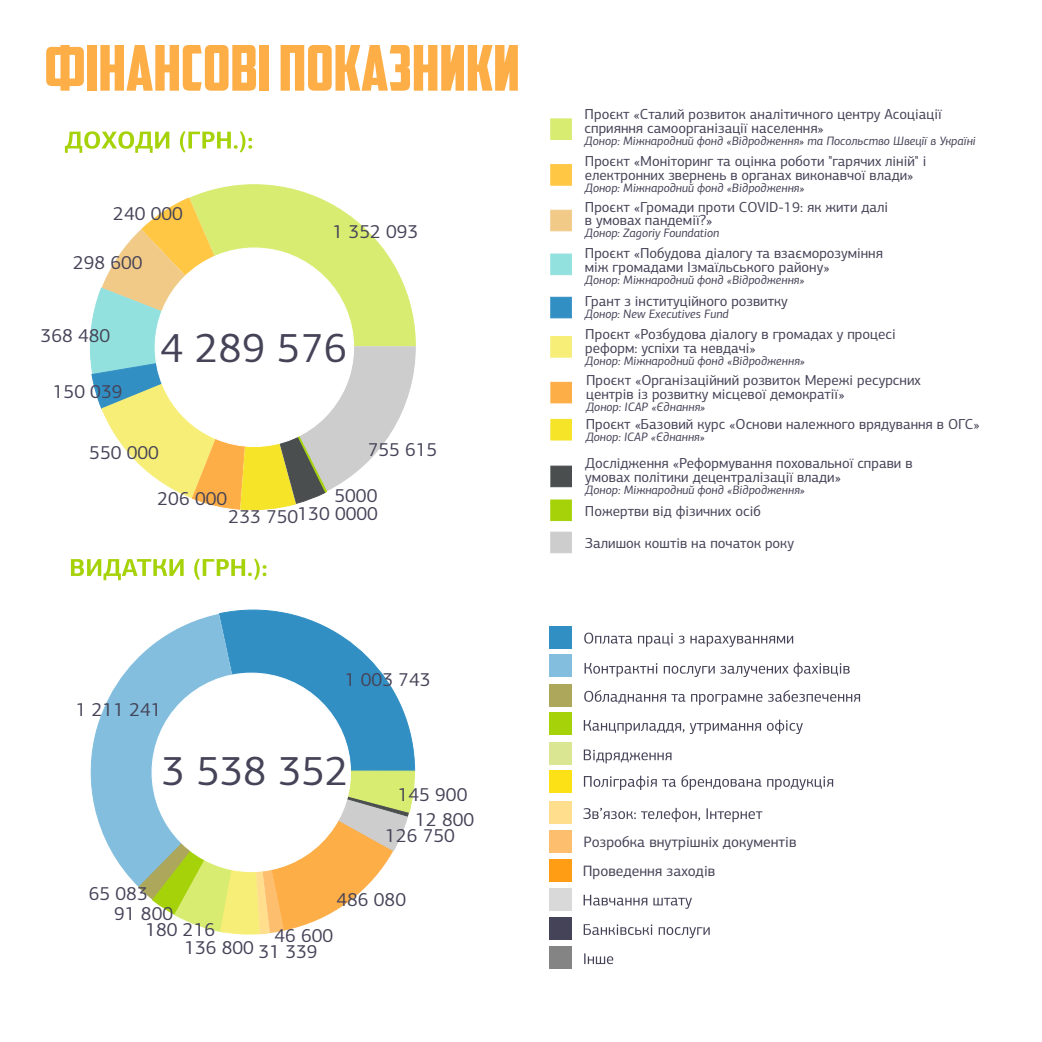
<style>
.page{position:relative;width:1042px;height:1042px;background:#fff}
.page>*{position:absolute;margin:0;border:0;box-sizing:border-box;transform-origin:0 0}
.t1{font:63px "American Captain Cyrillic";color:#feae47}
.t2{font:42px "PF Agora Sans Pro";color:#454357}
.t3{font:19.25px/19.2px "PF Agora Sans Pro";color:#454357}
.t4{font:15.05px/28.9px "PF Agora Sans Pro";color:#454357}
.t5{font:14.53px/13.8px "PF Agora Sans Pro";color:#454357}
.t6{font:italic 12.25px "PF Agora Sans Pro";color:#454357}
</style>
<div class="page">
<svg style="left:71px;top:558px;width:195px;height:22px"></svg>
<svg style="left:65px;top:131px;width:187px;height:22px"></svg>
<svg style="left:550px;top:118px;width:22px;height:22px"></svg>
<svg style="left:550px;top:164px;width:22px;height:22px"></svg>
<svg style="left:550px;top:210px;width:22px;height:21px"></svg>
<svg style="left:550px;top:254px;width:22px;height:21px"></svg>
<svg style="left:550px;top:297px;width:22px;height:21px"></svg>
<svg style="left:550px;top:336px;width:22px;height:21px"></svg>
<svg style="left:550px;top:382px;width:22px;height:21px"></svg>
<svg style="left:550px;top:419px;width:22px;height:21px"></svg>
<svg style="left:550px;top:466px;width:22px;height:21px"></svg>
<svg style="left:584px;top:632px;width:209px;height:15px"></svg>
<svg style="left:584px;top:662px;width:265px;height:15px"></svg>
<svg style="left:584px;top:690px;width:276px;height:15px"></svg>
<svg style="left:584px;top:719px;width:219px;height:15px"></svg>
<svg style="left:584px;top:749px;width:87px;height:14px"></svg>
<svg style="left:584px;top:775px;width:249px;height:15px"></svg>
<svg style="left:583px;top:808px;width:179px;height:14px"></svg>
<svg style="left:583px;top:895px;width:109px;height:14px"></svg>
<svg style="left:584px;top:924px;width:126px;height:14px"></svg>
<div style="left:549px;top:626px;width:22px;height:22px;background:#328fc4"></div>
<div style="left:549px;top:655px;width:22px;height:22px;background:#83bedf"></div>
<div style="left:549px;top:684px;width:22px;height:22px;background:#aca75b"></div>
<div style="left:549px;top:713px;width:22px;height:22px;background:#a6d20a"></div>
<div style="left:549px;top:743px;width:22px;height:22px;background:#dae692"></div>
<div style="left:549px;top:770px;width:22px;height:22px;background:#fbe116"></div>
<div style="left:549px;top:801px;width:23px;height:22px;background:#ffdf8e"></div>
<div style="left:549px;top:830px;width:23px;height:22px;background:#fdbf6d"></div>
<div style="left:549px;top:859px;width:23px;height:22px;background:#ff9d14"></div>
<div style="left:549px;top:888px;width:23px;height:22px;background:#dad9d9"></div>
<div style="left:549px;top:917px;width:23px;height:23px;background:#454357"></div>
<div style="left:549px;top:946px;width:23px;height:22px;background:#858485"></div>
<svg style="left:584px;top:953px;width:29px;height:11px"></svg>
<svg style="left:550px;top:499px;width:22px;height:22px"></svg>
<svg style="left:550px;top:532px;width:22px;height:21px"></svg>
<svg style="left:89px;top:184px;width:327px;height:326px"></svg>
<div style="left:155px;top:247px;width:199px;height:200px;background:#fff;border:1px solid #fff;border-radius:50%"></div>
<svg style="left:90px;top:659px;width:47px;height:227px;fill:#83bedf"></svg>
<svg style="left:137px;top:609px;width:278px;height:325px"></svg>
<div style="left:152px;top:672px;width:199px;height:200px;background:#fff;border:1px solid #fff;border-radius:50%"></div>
<h1 class="t1" style="left:45px;top:43px;width:476px">ФІНАНСОВІ ПОКАЗНИКИ</h1>
<h3 class="t3" style="left:113px;top:206px;width:71px">240 000</h3>
<h3 class="t3" style="left:73px;top:254px;width:71px">298 600</h3>
<h3 class="t3" style="left:333px;top:224px;width:87px">1 352 093</h3>
<h3 class="t3" style="left:41px;top:327px;width:71px">368 480</h3>
<h3 class="t3" style="left:53px;top:383px;width:71px">150 039</h3>
<h2 class="t2" style="left:160px;top:331px;width:188px">4 289 576</h2>
<h3 class="t3" style="left:368px;top:442px;width:71px">755 615</h3>
<h3 class="t3" style="left:89px;top:444px;width:71px">550 000</h3>
<h3 class="t3" style="left:158px;top:490px;width:71px">206 000</h3>
<h3 class="t3" style="left:334px;top:488px;width:44px">5000</h3>
<h3 class="t3" style="left:229px;top:505px;width:151px">233 750130 0000</h3>
<h3 class="t3" style="left:76px;top:701px;width:87px">1 211 241</h3>
<h3 class="t3" style="left:345px;top:672px;width:87px">1 003 743</h3>
<h2 class="t2" style="left:161px;top:754px;width:188px">3 538 352</h2>
<h3 class="t3" style="left:398px;top:787px;width:71px">145 900</h3>
<h3 class="t3" style="left:415px;top:811px;width:60px">12 800</h3>
<h3 class="t3" style="left:385px;top:828px;width:71px">126 750</h3>
<h3 class="t3" style="left:114px;top:886px;width:60px;text-indent:-25px">65 083<br>91 800</h3>
<h3 class="t3" style="left:184px;top:922px;width:135px;line-height:17.5px;text-indent:-39px">180 216<br>136 800 31 339</h3>
<h3 class="t3" style="left:336px;top:892px;width:71px">486 080</h3>
<h3 class="t3" style="left:274px;top:928px;width:60px">46 600</h3>
<p class="t5" style="left:584px;top:109px;width:359px">Проєкт «Сталий розвиток аналітичного центру Асоціації сприяння самоорганізації населення»</p>
<p class="t6" style="left:584px;top:136px;width:393px">Донор: Міжнародний фонд «Відродження» та Посольство Швеції в Україні</p>
<p class="t5" style="left:585px;top:155px;width:343px">Проєкт «Моніторинг та оцінка роботи "гарячих ліній" і електронних звернень в органах виконавчої влади»</p>
<p class="t6" style="left:585px;top:183px;width:221px">Донор: Міжнародний фонд «Відродження»</p>
<p class="t5" style="left:585px;top:201px;width:305px">Проєкт «Громади проти COVID-19: як жити далі в умовах пандемії?»</p>
<p class="t6" style="left:585px;top:228px;width:136px">Донор: Zagoriy Foundation</p>
<p class="t5" style="left:585px;top:247px;width:300px">Проєкт «Побудова діалогу та взаєморозуміння між громадами Ізмаїльського району»</p>
<p class="t6" style="left:585px;top:274px;width:221px">Донор: Міжнародний фонд «Відродження»</p>
<p class="t5" style="left:585px;top:295px;width:205px">Грант з інституційного розвитку</p>
<p class="t6" style="left:585px;top:309px;width:145px">Донор: New Executives Fund</p>
<p class="t5" style="left:585px;top:329px;width:312px">Проєкт «Розбудова діалогу в громадах у процесі реформ: успіхи та невдачі»</p>
<p class="t6" style="left:585px;top:356px;width:221px">Донор: Міжнародний фонд «Відродження»</p>
<p class="t5" style="left:586px;top:375px;width:336px">Проєкт «Організаційний розвиток Мережі ресурсних центрів із розвитку місцевої демократії»</p>
<p class="t6" style="left:586px;top:402px;width:121px">Донор: ІСАР «Єднання»</p>
<p class="t5" style="left:586px;top:418px;width:395px">Проєкт «Базовий курс «Основи належного врядування в ОГС»</p>
<p class="t6" style="left:586px;top:432px;width:121px">Донор: ІСАР «Єднання»</p>
<p class="t5" style="left:585px;top:457px;width:329px">Дослідження «Реформування поховальної справи в умовах політики децентралізації влади»</p>
<p class="t6" style="left:585px;top:485px;width:221px">Донор: Міжнародний фонд «Відродження»</p>
<p class="t5" style="left:585px;top:505px;width:177px">Пожертви від фізичних осіб</p>
<p class="t5" style="left:585px;top:537px;width:211px">Залишок коштів на початок року</p>
<p class="t4" style="left:583px;top:829px;width:215px">Розробка внутрішніх документів<br>Проведення заходів</p>
</div>
